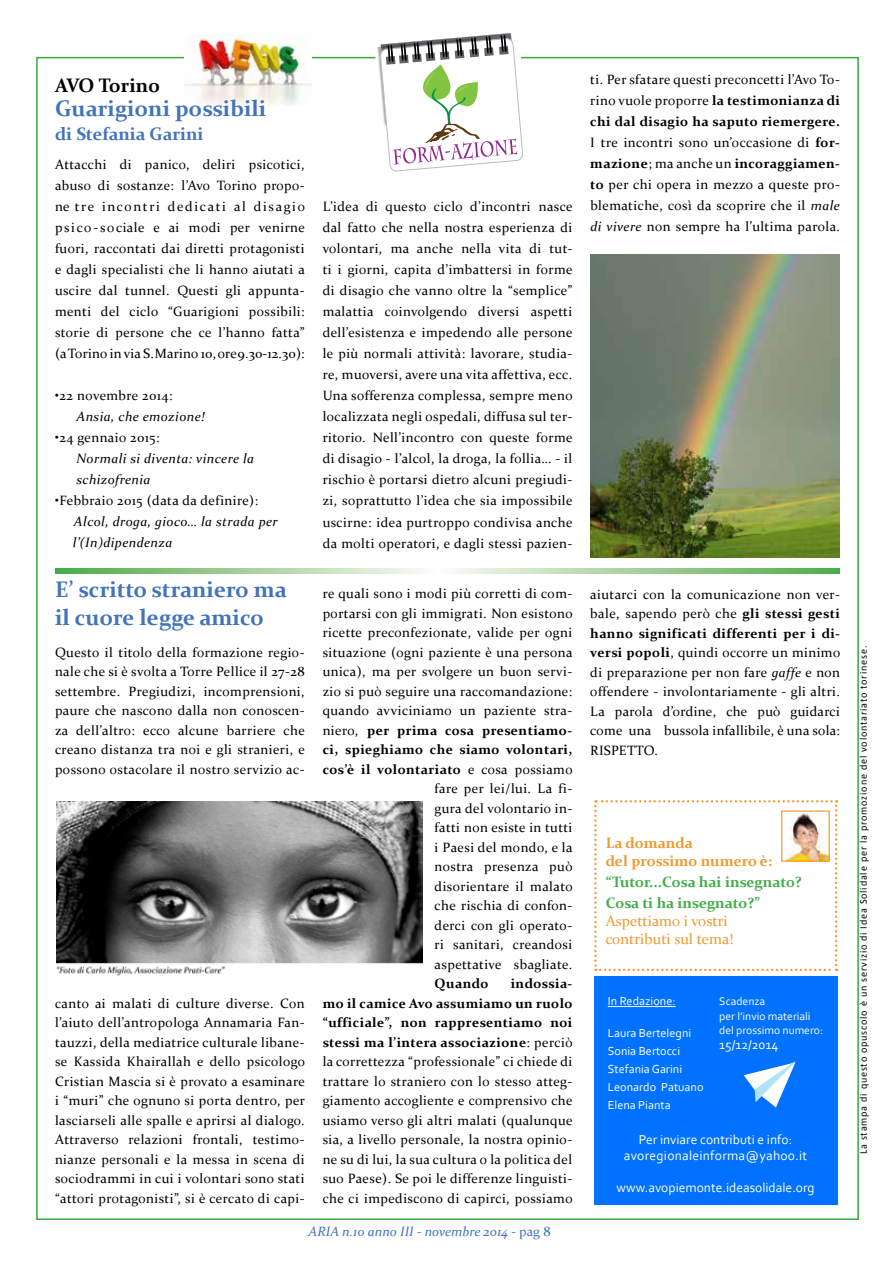
<style>
.page{position:relative;width:893px;height:1263px;background:#fff}
.page>*{position:absolute;margin:0;border:0;box-sizing:border-box;transform-origin:0 0}
.t1{font:700 22.5px/28.5px "Constantia";color:#4374ba}
.t2{font:700 19.5px "Constantia";color:#000}
.t3{font:700 18px "Constantia";color:#4374ba}
.t4{font:700 15px/21px "Constantia";color:#41ad49}
.t5{font:15px/18px "Constantia";color:#ef9a30}
.t6{font:700 15px/18px "Constantia";color:#ef9a30}
.t7{font:13.5px/19.5px "Constantia";letter-spacing:.03em;color:#000;text-align:justify}
.t8{font:italic 13.5px/21px "Constantia";letter-spacing:.03em;color:#000}
.t9{font:13.5px/16.2px "Corbel";letter-spacing:.02em;color:#fff;text-align:center}
.t10{font:italic 13.5px "Constantia";color:#4374ba}
.t11{font:13.5px "Corbel";color:#fff}
.t12{font:700 13.5px "Constantia";letter-spacing:.03em;color:#000}
.t13{font:13.35px "Corbel";color:#fff}
.t14{font:12.15px/18px "Corbel";color:#fff}
.t15{font:11.55px/14.7px "Corbel";color:#fff}
.t16{font:10.35px "Calibri";letter-spacing:.08em;color:#000}
.s1{font-weight:700}
.s2{font-style:normal}
.s3{font-style:italic}
</style>
<div class="page">
<svg style="left:594px;top:800px;width:243px;height:171px"></svg>
<img style="left:783px;top:812px;width:45px;height:48px">
<div style="left:781px;top:810px;width:49px;height:52px;border:1px solid #ef9a30"></div>
<div style="left:594px;top:976px;width:243px;height:229px;background:#0172ff"></div>
<hr style="left:608px;top:1006px;width:68px;height:1px;background:#fff">
<svg style="left:744px;top:1061px;width:52px;height:46px"></svg>
<img style="left:185px;top:34px;width:126px;height:72px">
<img style="left:590px;top:254px;width:250px;height:303px">
<svg style="left:373px;top:33px;width:158px;height:139px"></svg>
<svg style="left:55px;top:569px;width:785px;height:4px;background:#a5d19d"></svg>
<img style="left:56px;top:802px;width:367px;height:173px">
<h2 class="t2" style="left:55px;top:72px;width:107px">AVO Torino</h2>
<h1 class="t1" style="left:55px;top:93px;width:213px">Guarigioni possibili</h1>
<h3 class="t3" style="left:55px;top:122px;width:150px">di Stefania Garini</h3>
<p class="t7" style="left:55px;top:153px;width:251px;line-height:21px">Attacchi di panico, deliri psicotici, abuso di sostanze: l’Avo Torino propo&shy;ne tre incontri dedicati al disagio psico-sociale e ai modi per venirne fuori, raccontati dai diretti protagonisti e dagli specialisti che li hanno aiutati a uscire dal tunnel. Questi gli appunta&shy;menti del ciclo “Guarigioni possibili: storie di persone che ce l’hanno fatta” (a Torino in via S. Marino 10, ore 9.30-12.30):</p>
<p class="t7" style="left:55px;top:385px;width:119px">•22 novembre 2014:</p>
<p class="t8" style="left:76px;top:405px;width:130px">Ansia, che emozione!</p>
<p class="t7" style="left:55px;top:427px;width:106px">•24 gennaio 2015:</p>
<p class="t8" style="left:77px;top:447px;width:179px">Normali si diventa: vincere la schizofrenia</p>
<p class="t7" style="left:55px;top:490px;width:205px">•Febbraio 2015 (data da definire):</p>
<p class="t8" style="left:73px;top:510px;width:206px">Alcol, droga, gioco… la strada per l’(In)dipendenza</p>
<h1 class="t1" style="left:55px;top:574px;width:233px">E’ scritto straniero ma il cuore legge amico</h1>
<p class="t7" style="left:55px;top:642px;width:251px">Questo il titolo della formazione regio&shy;nale che si è svolta a Torre Pellice il 27-28 settembre. Pregiudizi, incomprensioni, paure che nascono dalla non conoscen&shy;za dell’altro: ecco alcune barriere che creano distanza tra noi e gli stranieri, e possono ostacolare il nostro servizio ac-</p>
<p class="t7" style="left:55px;top:993px;width:252px">canto ai malati di culture diverse. Con l’aiuto dell’antropologa Annamaria Fan&shy;tauzzi, della mediatrice culturale libane&shy;se Kassida Khairallah e dello psicologo Cristian Mascia si è provato a esaminare i “muri” che ognuno si porta dentro, per lasciarseli alle spalle e aprirsi al dialogo.<br>Attraverso relazioni frontali, testimo&shy;nianze personali e la messa in scena di sociodrammi in cui i volontari sono stati “attori protagonisti”, si è cercato di capi-</p>
<p class="t7" style="left:323px;top:196px;width:251px;line-height:21px">L’idea di questo ciclo d’incontri nasce dal fatto che nella nostra esperienza di volontari, ma anche nella vita di tut&shy;ti i giorni, capita d’imbattersi in forme di disagio che vanno oltre la “semplice” malattia coinvolgendo diversi aspetti dell’esistenza e impedendo alle persone le più normali attività: lavorare, studia&shy;re, muoversi, avere una vita affettiva, ecc.<br>Una sofferenza complessa, sempre meno localizzata negli ospedali, diffusa sul ter&shy;ritorio. Nell’incontro con queste forme di disagio - l’alcol, la droga, la follia… - il rischio è portarsi dietro alcuni pregiudi&shy;zi, soprattutto l’idea che sia impossibile uscirne: idea purtroppo condivisa anche da molti operatori, e dagli stessi pazien-</p>
<p class="t7" style="left:323px;top:583px;width:251px;text-align:right">re quali sono i modi più corretti di com&shy;portarsi con gli immigrati. Non esistono ricette preconfezionate, valide per ogni situazione (ogni paziente è una persona unica), ma per svolgere un buon servi&shy;zio si può seguire una raccomandazione: quando avviciniamo un paziente stra&shy;niero, <span class="s1">per prima cosa presentiamo&shy;ci, spieghiamo che siamo volontari, cos’è il volontariato</span> e cosa possiamo fare per lei/lui. La fi-<br>gura del volontario in-<br>fatti non esiste in tutti<br>i Paesi del mondo, e la<br>nostra presenza può<br>disorientare il malato<br>che rischia di confon-<br>derci con gli operato-<br>ri sanitari, creandosi<br>aspettative sbagliate.</p>
<p class="t12" style="left:435px;top:974px;width:55px">Quando</p>
<p class="t7" style="left:323px;top:973px;width:251px;text-indent:188px"><span class="s1">indossia&shy;mo il camice Avo assumiamo un ruolo “ufficiale”, non rappresentiamo noi stessi ma l’intera associazione</span>: perciò la correttezza “professionale” ci chiede di trattare lo straniero con lo stesso atteg&shy;giamento accogliente e comprensivo che usiamo verso gli altri malati (qualunque sia, a livello personale, la nostra opinio&shy;ne su di lui, la sua cultura o la politica del suo Paese). Se poi le differenze linguisti&shy;che ci impediscono di capirci, possiamo</p>
<p class="t10" style="left:308px;top:1222px;width:244px">ARIA n.10 anno III - novembre 2014 - <span class="s2">pag 8</span></p>
<p class="t7" style="left:590px;top:68px;width:251px;line-height:21px">ti. Per sfatare questi preconcetti l’Avo To&shy;rino vuole proporre <span class="s1">la testimonianza di chi dal disagio ha saputo riemergere.<br></span>I tre incontri sono un’occasione di <span class="s1">for&shy;mazione</span>; ma anche un <span class="s1">incoraggiamen&shy;to</span> per chi opera in mezzo a queste pro&shy;blematiche, così da scoprire che il <span class="s3">male di vivere</span> non sempre ha l’ultima parola.</p>
<p class="t7" style="left:590px;top:584px;width:251px">aiutarci con la comunicazione non ver&shy;bale, sapendo però che <span class="s1">gli stessi gesti hanno significati differenti per i di&shy;versi popoli</span>, quindi occorre un minimo di preparazione per non fare <span class="s3">gaffe</span> e non offendere - involontariamente - gli altri.<br>La parola d’ordine, che può guidarci come una bussola infallibile, è una sola:<br>RISPETTO.</p>
<p class="t6" style="left:606px;top:833px;width:168px">La domanda<br>del prossimo numero è:</p>
<p class="t4" style="left:606px;top:870px;width:198px">“Tutor...Cosa hai insegnato?<br>Cosa ti ha insegnato?”</p>
<p class="t5" style="left:606px;top:911px;width:129px">Aspettiamo i vostri contributi sul tema!</p>
<p class="t14" style="left:608px;top:992px;width:69px">In Redazione:</p>
<p class="t14" style="left:608px;top:1024px;width:97px">Laura Bertelegni<br>Sonia Bertocci<br>Stefania Garini<br>Leonardo Patuano<br>Elena Pianta</p>
<p class="t15" style="left:719px;top:993px;width:105px">Scadenza<br>per l’invio materiali del prossimo numero:</p>
<p class="t13" style="left:719px;top:1036px;width:61px">15/12/2014</p>
<p class="t9" style="left:624px;top:1131px;width:185px">Per inviare contributi e info: avoregionaleinforma@yahoo.it</p>
<p class="t11" style="left:616px;top:1179px;width:200px">www.avopiemonte.ideasolidale.org</p>
<p class="t16" style="left:856px;top:1154px;width:510px;rotate:-90deg">La stampa di questo opuscolo è un servizio di Idea Solidale per la promozione del volontariato torinese.</p>
</div>
